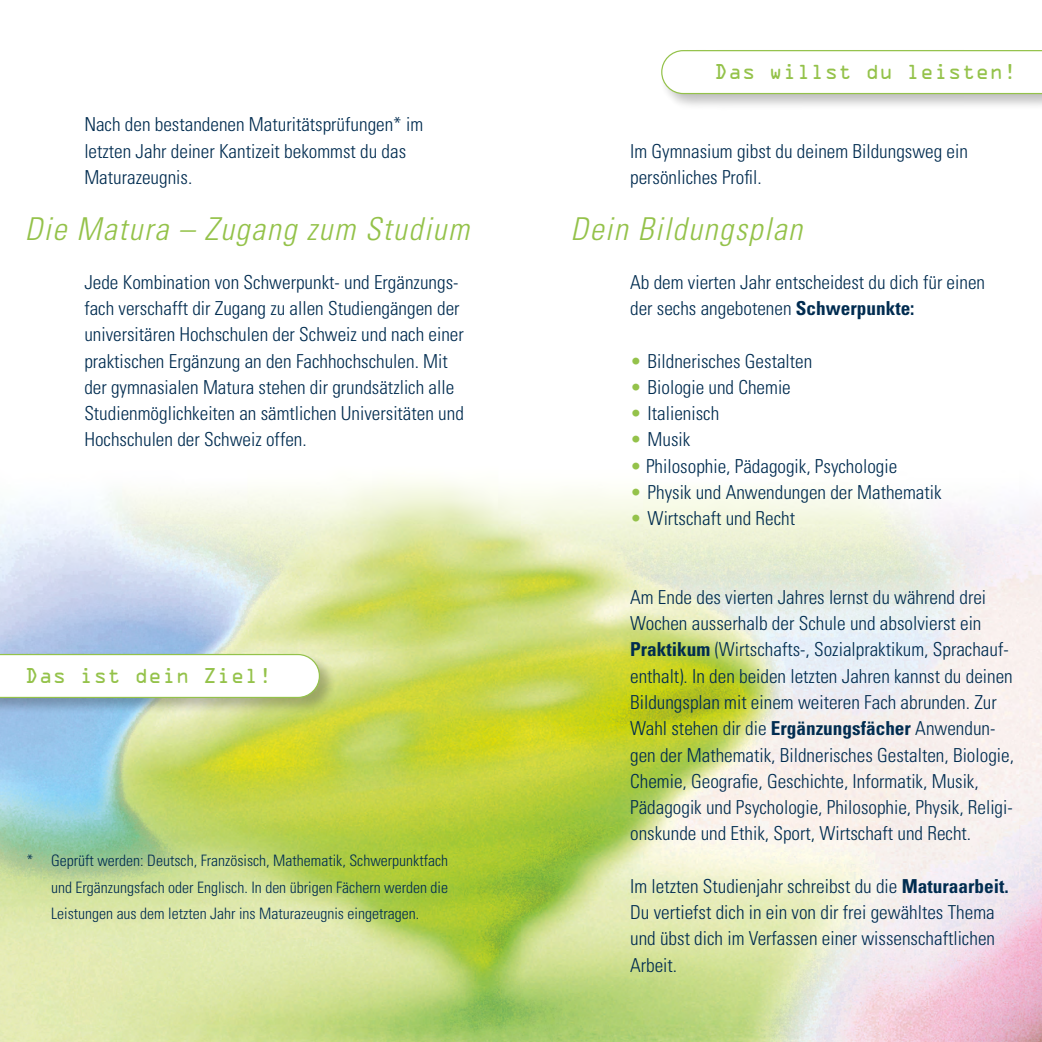
<style>
.page{position:relative;width:1042px;height:1042px;background:#fff}
.page>*{position:absolute;margin:0;border:0;box-sizing:border-box;transform-origin:0 0}
.t1{font:italic 300 condensed 31.5px "Univers LT Std";letter-spacing:.05em;color:#94c24a}
.t2{font:300 condensed 19.25px/26.2px "Univers LT Std";color:#002c50}
.t3{font:19.25px "OCRA Std";color:#94c24a}
.t4{font:300 condensed 15.75px/26.2px "Univers LT Std";color:#002c50;text-align:justify}
.s1{font-weight:700}
.s2{color:#94c24a}
</style>
<div class="page">
<img style="left:0;top:479px;width:521px;height:563px">
<div style="left:0;top:652px;width:337px;height:63px;background:#000;opacity:.25"></div>
<svg style="left:0;top:654px;width:320px;height:44px"></svg>
<svg style="left:521px;top:487px;width:521px;height:555px;background:#e2e5bc"></svg>
<div style="left:659px;top:48px;width:383px;height:63px;background:#000;opacity:.25"></div>
<svg style="left:661px;top:50px;width:381px;height:44px"></svg>
<p class="t2" style="left:84px;top:111px;width:340px">Nach den bestandenen Maturitätsprüfungen* im letzten Jahr deiner Kantizeit bekommst du das<br>Maturazeugnis.</p>
<h1 class="t1" style="left:25px;top:210px;width:446px">Die Matura – Zugang zum Studium</h1>
<p class="t2" style="left:84px;top:269px;width:381px">Jede Kombination von Schwerpunkt- und Ergänzungs&shy;fach verschafft dir Zugang zu allen Studiengängen der universitären Hochschulen der Schweiz und nach einer praktischen Ergänzung an den Fachhochschulen. Mit der gymnasialen Matura stehen dir grundsätzlich alle Studienmöglichkeiten an sämtlichen Universitäten und Hochschulen der Schweiz offen.</p>
<p class="t3" style="left:25px;top:667px;width:249px">Das ist dein Ziel!</p>
<p class="t4" style="left:51px;top:848px;width:399px;text-indent:-25px">* Geprüft werden: Deutsch, Französisch, Mathematik, Schwerpunktfach und Ergänzungsfach oder Englisch. In den übrigen Fächern werden die Leistungen aus dem letzten Jahr ins Maturazeugnis eingetragen.</p>
<p class="t3" style="left:714px;top:63px;width:304px">Das willst du leisten!</p>
<p class="t2" style="left:630px;top:138px;width:339px">Im Gymnasium gibst du deinem Bildungsweg ein persönliches Profil.</p>
<h1 class="t1" style="left:570px;top:210px;width:233px">Dein Bildungsplan</h1>
<p class="t2" style="left:630px;top:269px;width:356px">Ab dem vierten Jahr entscheidest du dich für einen der sechs angebotenen <span class="s1">Schwerpunkte:</span></p>
<p class="t2" style="left:630px;top:348px;width:184px"><span class="s2">•</span> Bildnerisches Gestalten</p>
<p class="t2" style="left:630px;top:374px;width:162px"><span class="s2">•</span> Biologie und Chemie</p>
<p class="t2" style="left:630px;top:400px;width:91px"><span class="s2">•</span> Italienisch</p>
<p class="t2" style="left:630px;top:426px;width:62px"><span class="s2">•</span> Musik</p>
<p class="t2" style="left:630px;top:453px;width:269px"><span class="s2">•</span> Philosophie, Pädagogik, Psychologie</p>
<p class="t2" style="left:630px;top:479px;width:313px"><span class="s2">•</span> Physik und Anwendungen der Mathematik</p>
<p class="t2" style="left:630px;top:505px;width:167px"><span class="s2">•</span> Wirtschaft und Recht</p>
<p class="t2" style="left:630px;top:584px;width:385px">Am Ende des vierten Jahres lernst du während drei Wochen ausserhalb der Schule und absolvierst ein <span class="s1">Praktikum</span> (Wirtschafts-, Sozialpraktikum, Sprachauf&shy;enthalt). In den beiden letzten Jahren kannst du deinen Bildungsplan mit einem weiteren Fach abrunden. Zur Wahl stehen dir die <span class="s1">Ergänzungsfächer</span> Anwendun&shy;gen der Mathematik, Bildnerisches Gestalten, Biologie, Chemie, Geografie, Geschichte, Informatik, Musik, Pädagogik und Psychologie, Philosophie, Physik, Religi&shy;onskunde und Ethik, Sport, Wirtschaft und Recht.</p>
<p class="t2" style="left:630px;top:873px;width:380px">Im letzten Studienjahr schreibst du die <span class="s1">Maturaarbeit.<br></span>Du vertiefst dich in ein von dir frei gewähltes Thema und übst dich im Verfassen einer wissenschaftlichen Arbeit.</p>
</div>
